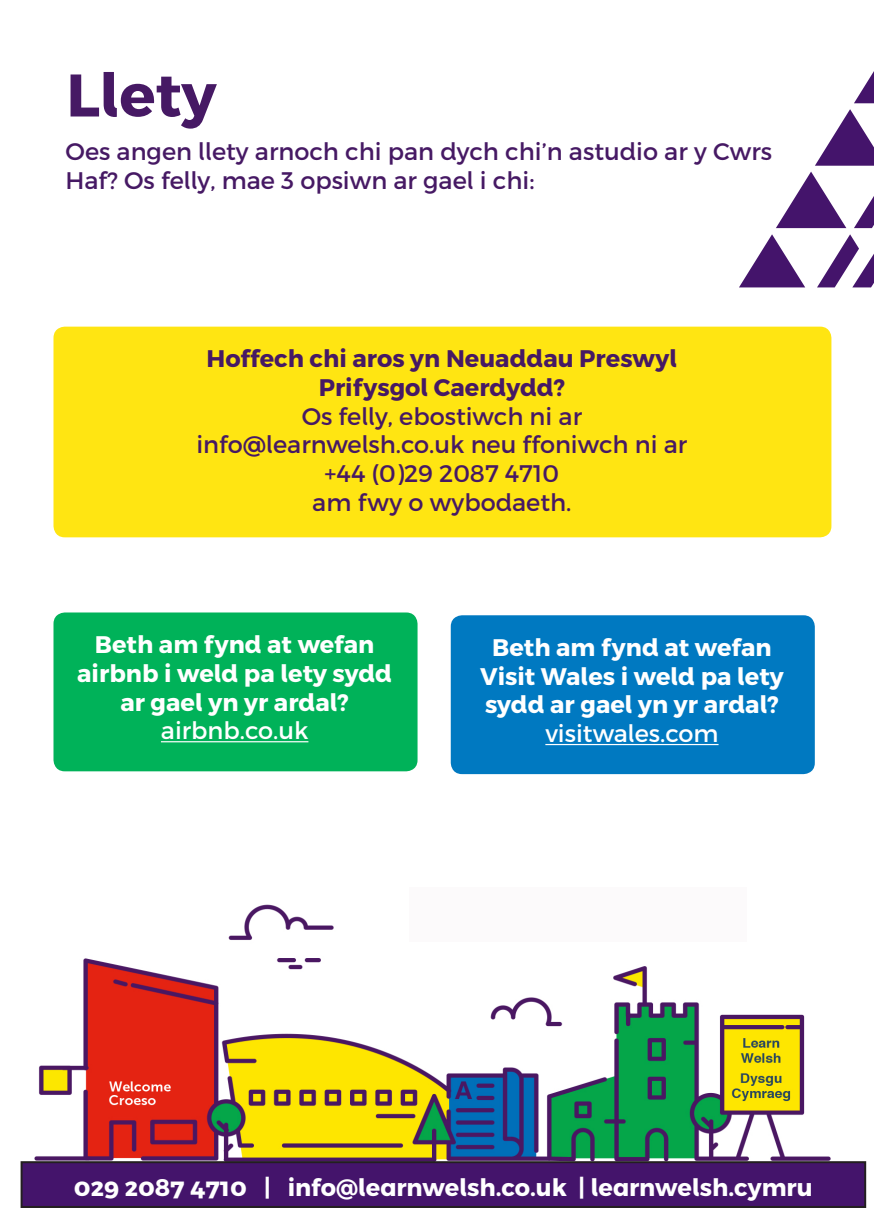
<style>
.page{position:relative;width:874px;height:1225px;background:#fff}
.page>*{position:absolute;margin:0;border:0;box-sizing:border-box;transform-origin:0 0}
.t1{font:700 60px "Cymraeg";color:#461964}
.t2{font:24px "Cymraeg";color:#461964}
.t3{font:700 24px/28.8px "Cymraeg";color:#fff}
.t4{font:700 24px "Cymraeg Alternates";color:#fff}
.t5{font:700 24px "Cymraeg";color:#461964}
.t6{font:24px "Cymraeg";color:#fff}
</style>
<div class="page">
<div style="left:53px;top:612px;width:364px;height:159px;background:#00b259;border-radius:11px"></div>
<hr style="left:161px;top:741px;width:147px;height:1px;background:#fff">
<div style="left:450px;top:615px;width:364px;height:159px;background:#0079c1;border-radius:11px"></div>
<hr style="left:545px;top:744px;width:173px;height:1px;background:#fff">
<svg style="left:54px;top:103px;width:819px;height:236px"></svg>
<svg style="left:854px;top:73px;width:19px;height:30px"></svg>
<svg style="left:814px;top:109px;width:59px;height:57px"></svg>
<svg style="left:738px;top:234px;width:66px;height:53px"></svg>
<svg style="left:853px;top:196px;width:20px;height:32px"></svg>
<svg style="left:775px;top:172px;width:70px;height:56px"></svg>
<svg style="left:816px;top:234px;width:57px;height:53px"></svg>
<img style="left:35px;top:904px;width:794px;height:257px">
<img style="left:409px;top:904px;width:336px;height:37px">
<div style="left:22px;top:1162px;width:842px;height:45px;background:#44146b"></div>
<div style="left:21px;top:1161px;width:844px;height:47px;border:2px solid #231f20"></div>
<div style="left:53px;top:327px;width:778px;height:210px;background:#ffe512;border-radius:11px"></div>
<p class="t1" style="left:66px;top:58px;width:152px">Llety</p>
<p class="t2" style="left:65px;top:136px;width:707px">Oes angen llety arnoch chi pan dych chi’n astudio ar y Cwrs</p>
<p class="t2" style="left:65px;top:165px;width:470px">Haf? Os felly, mae 3 opsiwn ar gael i chi:</p>
<p class="t5" style="left:206px;top:344px;width:472px">Hoffech chi aros yn Neuaddau Preswyl</p>
<p class="t5" style="left:318px;top:372px;width:248px">Prifysgol Caerdydd?</p>
<p class="t2" style="left:301px;top:401px;width:282px">Os felly, ebostiwch ni ar</p>
<p class="t2" style="left:196px;top:430px;width:492px">info@learnwelsh.co.uk neu ffoniwch ni ar</p>
<p class="t2" style="left:324px;top:459px;width:236px">+44 (0)29 2087 4710</p>
<p class="t2" style="left:312px;top:488px;width:260px">am fwy o wybodaeth.</p>
<p class="t3" style="left:95px;top:630px;width:281px">Beth am fynd at wefan</p>
<p class="t3" style="left:77px;top:659px;width:316px">airbnb i weld pa lety sydd</p>
<p class="t3" style="left:120px;top:688px;width:230px">ar gael yn yr ardal?</p>
<p class="t6" style="left:161px;top:716px;width:149px">airbnb.co.uk</p>
<p class="t3" style="left:492px;top:633px;width:281px">Beth am fynd at wefan</p>
<p class="t3" style="left:480px;top:662px;width:305px">Visit Wales i weld pa lety sydd ar gael yn yr ardal?</p>
<p class="t6" style="left:545px;top:719px;width:174px">visitwales.com</p>
<p class="t4" style="left:74px;top:1172px;width:740px">029 2087 4710 | info@learnwelsh.co.uk | learnwelsh.cymru</p>
</div>
